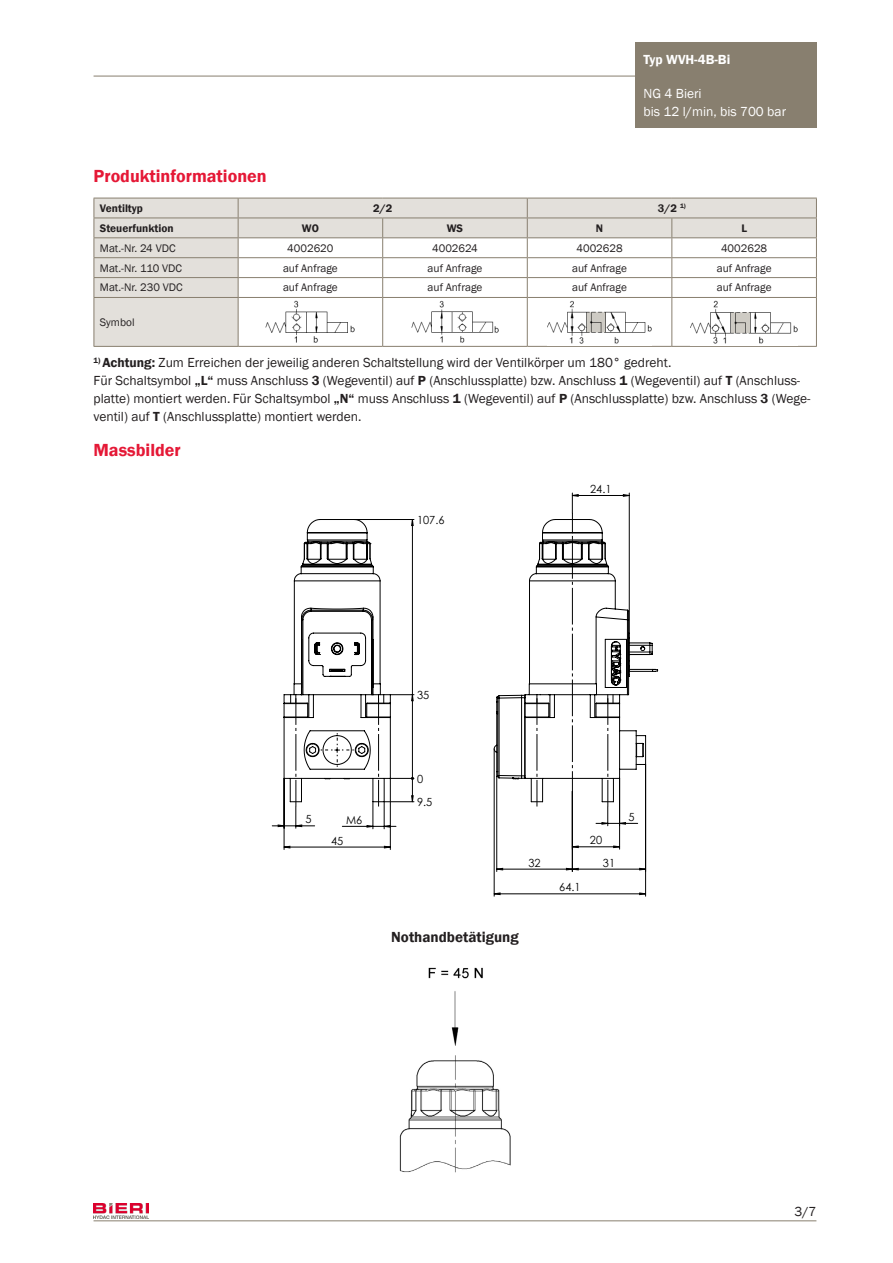
<style>
.page{position:relative;width:893px;height:1263px;background:#fff}
.page>*{position:absolute;margin:0;border:0;box-sizing:border-box;transform-origin:0 0}
._04_Titel_rot{font:600 18px "Franklin Gothic";color:#e51836}
._06_Untertitel_1{font:600 15px "Franklin Gothic";color:#231f20}
._07_Grundtext{font:13.5px/18px "Franklin Gothic";color:#231f20}
.t1{font:13.5px/18px "Franklin Gothic";color:#fff}
.t2{font:600 13.5px "Franklin Gothic";color:#fff}
.t3{font:11.55px "Arial";color:#000}
._07_2_Grundtext_Tabellen_S__3_zentriert{font:11.25px "Franklin Gothic";color:#231f20}
._07_2_Grundtext_Tabellen{font:11.25px "Franklin Gothic";color:#231f20}
._10_Titel_Tabelle{font:600 11.25px "Franklin Gothic";color:#231f20}
.t4{font:11.25px/23.4px "Century Gothic";color:#000}
._11_Titel_Tabelle_Titelseite{font:11.25px "Franklin Gothic";color:#231f20}
.s1{font-weight:600}
</style>
<div class="page">
<img style="left:94px;top:1203px;width:54px;height:16px">
<hr style="left:94px;top:1220px;width:722px;height:1px;background:#887f6f">
<div style="left:635px;top:43px;width:181px;height:33px;background:#887f6f"></div>
<div style="left:635px;top:76px;width:181px;height:52px;background:#887f6f"></div>
<hr style="left:94px;top:76px;width:541px;height:1px;background:#887f6f">
<hr style="left:264px;top:952px;width:404px;height:1px;background:#000">
<hr style="left:264px;top:940px;width:404px;height:1px;background:#000">
<hr style="left:892px;top:471px;width:1px;height:445px;background:#000">
<hr style="left:264px;top:471px;width:404px;height:1px;background:#000">
<hr style="left:264px;top:471px;width:1px;height:445px;background:#000">
<hr style="left:572px;top:791px;width:1px;height:80px;background:#000">
<hr style="left:496px;top:776px;width:1px;height:95px;background:#000">
<hr style="left:645px;top:764px;width:1px;height:132px;background:#000">
<hr style="left:494px;top:749px;width:1px;height:147px;background:#000">
<hr style="left:284px;top:778px;width:1px;height:71px;background:#000">
<hr style="left:390px;top:778px;width:1px;height:71px;background:#000">
<svg style="left:496px;top:493px;width:157px;height:377px"></svg>
<svg style="left:494px;top:892px;width:152px;height:3px"></svg>
<svg style="left:272px;top:519px;width:142px;height:329px"></svg>
<img style="left:399px;top:967px;width:112px;height:206px">
<svg style="left:95px;top:199px;width:721px;height:147px;fill:#e3e0db"></svg>
<hr style="left:671px;top:298px;width:1px;height:48px;background:#887f6f">
<hr style="left:527px;top:198px;width:145px;height:1px;background:#887f6f">
<hr style="left:672px;top:198px;width:145px;height:1px;background:#887f6f">
<hr style="left:527px;top:218px;width:145px;height:1px;background:#887f6f">
<hr style="left:672px;top:218px;width:145px;height:1px;background:#887f6f">
<hr style="left:238px;top:346px;width:145px;height:1px;background:#887f6f">
<hr style="left:383px;top:346px;width:144px;height:1px;background:#887f6f">
<hr style="left:238px;top:198px;width:145px;height:1px;background:#887f6f">
<hr style="left:383px;top:198px;width:144px;height:1px;background:#887f6f">
<hr style="left:238px;top:218px;width:145px;height:1px;background:#887f6f">
<hr style="left:383px;top:218px;width:144px;height:1px;background:#887f6f">
<hr style="left:94px;top:298px;width:1px;height:48px;background:#887f6f">
<hr style="left:238px;top:298px;width:1px;height:48px;background:#887f6f">
<hr style="left:382px;top:298px;width:1px;height:48px;background:#887f6f">
<hr style="left:527px;top:298px;width:1px;height:48px;background:#887f6f">
<hr style="left:94px;top:198px;width:144px;height:1px;background:#887f6f">
<hr style="left:94px;top:218px;width:144px;height:1px;background:#887f6f">
<hr style="left:94px;top:346px;width:144px;height:1px;background:#887f6f">
<hr style="left:527px;top:346px;width:145px;height:1px;background:#887f6f">
<hr style="left:672px;top:346px;width:145px;height:1px;background:#887f6f">
<hr style="left:816px;top:298px;width:1px;height:48px;background:#887f6f">
<hr style="left:94px;top:237px;width:144px;height:1px;background:#887f6f">
<hr style="left:238px;top:237px;width:145px;height:1px;background:#887f6f">
<hr style="left:383px;top:237px;width:144px;height:1px;background:#887f6f">
<hr style="left:94px;top:257px;width:144px;height:1px;background:#887f6f">
<hr style="left:238px;top:257px;width:145px;height:1px;background:#887f6f">
<hr style="left:383px;top:257px;width:144px;height:1px;background:#887f6f">
<hr style="left:94px;top:277px;width:144px;height:1px;background:#887f6f">
<svg style="left:94px;top:198px;width:1px;height:99px"></svg>
<hr style="left:238px;top:277px;width:145px;height:1px;background:#887f6f">
<svg style="left:238px;top:198px;width:1px;height:99px"></svg>
<hr style="left:383px;top:277px;width:144px;height:1px;background:#887f6f">
<svg style="left:382px;top:218px;width:1px;height:79px"></svg>
<hr style="left:94px;top:297px;width:144px;height:1px;background:#887f6f">
<hr style="left:238px;top:297px;width:145px;height:1px;background:#887f6f">
<hr style="left:383px;top:297px;width:144px;height:1px;background:#887f6f">
<hr style="left:527px;top:237px;width:145px;height:1px;background:#887f6f">
<hr style="left:672px;top:237px;width:145px;height:1px;background:#887f6f">
<hr style="left:527px;top:257px;width:145px;height:1px;background:#887f6f">
<hr style="left:672px;top:257px;width:145px;height:1px;background:#887f6f">
<hr style="left:527px;top:277px;width:145px;height:1px;background:#887f6f">
<svg style="left:527px;top:198px;width:1px;height:99px"></svg>
<hr style="left:672px;top:277px;width:145px;height:1px;background:#887f6f">
<svg style="left:671px;top:218px;width:1px;height:79px"></svg>
<svg style="left:816px;top:198px;width:1px;height:99px"></svg>
<hr style="left:527px;top:297px;width:145px;height:1px;background:#887f6f">
<hr style="left:672px;top:297px;width:145px;height:1px;background:#887f6f">
<img style="left:266px;top:299px;width:89px;height:46px">
<img style="left:411px;top:299px;width:87px;height:46px">
<img style="left:547px;top:299px;width:105px;height:46px">
<img style="left:691px;top:299px;width:106px;height:46px">
<p class="t2" style="left:644px;top:51px;width:88px">Typ WVH-4B-Bi</p>
<p class="_04_Titel_rot" style="left:94px;top:165px;width:175px">Produktinformationen</p>
<p class="t1" style="left:644px;top:85px;width:144px">NG 4 Bieri<br>bis 12 l/min, bis 700 bar</p>
<p class="_10_Titel_Tabelle" style="left:100px;top:201px;width:45px">Ventiltyp</p>
<p class="_10_Titel_Tabelle" style="left:373px;top:201px;width:21px">2/2</p>
<p class="_10_Titel_Tabelle" style="left:658px;top:201px;width:29px">3/2 <sup>1)</sup></p>
<p class="_10_Titel_Tabelle" style="left:100px;top:221px;width:75px">Steuerfunktion</p>
<p class="_10_Titel_Tabelle" style="left:302px;top:221px;width:18px">WO</p>
<p class="_10_Titel_Tabelle" style="left:447px;top:221px;width:18px">WS</p>
<p class="_10_Titel_Tabelle" style="left:596px;top:221px;width:9px">N</p>
<p class="_10_Titel_Tabelle" style="left:741px;top:221px;width:7px">L</p>
<p class="_07_2_Grundtext_Tabellen" style="left:100px;top:241px;width:77px">Mat.-Nr. 24 VDC</p>
<p class="_07_2_Grundtext_Tabellen_S__3_zentriert" style="left:287px;top:241px;width:48px">4002620</p>
<p class="_07_2_Grundtext_Tabellen_S__3_zentriert" style="left:432px;top:241px;width:47px">4002624</p>
<p class="_07_2_Grundtext_Tabellen_S__3_zentriert" style="left:576px;top:241px;width:48px">4002628</p>
<p class="_07_2_Grundtext_Tabellen_S__3_zentriert" style="left:721px;top:241px;width:48px">4002628</p>
<p class="_07_2_Grundtext_Tabellen" style="left:100px;top:261px;width:84px">Mat.-Nr. 110 VDC</p>
<p class="_07_2_Grundtext_Tabellen_S__3_zentriert" style="left:283px;top:261px;width:56px">auf Anfrage</p>
<p class="_07_2_Grundtext_Tabellen_S__3_zentriert" style="left:428px;top:261px;width:56px">auf Anfrage</p>
<p class="_07_2_Grundtext_Tabellen_S__3_zentriert" style="left:572px;top:261px;width:56px">auf Anfrage</p>
<p class="_07_2_Grundtext_Tabellen_S__3_zentriert" style="left:717px;top:261px;width:56px">auf Anfrage</p>
<p class="_07_2_Grundtext_Tabellen" style="left:100px;top:281px;width:84px">Mat.-Nr. 230 VDC</p>
<p class="_07_2_Grundtext_Tabellen_S__3_zentriert" style="left:283px;top:281px;width:56px">auf Anfrage</p>
<p class="_07_2_Grundtext_Tabellen_S__3_zentriert" style="left:428px;top:281px;width:56px">auf Anfrage</p>
<p class="_07_2_Grundtext_Tabellen_S__3_zentriert" style="left:572px;top:281px;width:56px">auf Anfrage</p>
<p class="_07_2_Grundtext_Tabellen_S__3_zentriert" style="left:717px;top:281px;width:56px">auf Anfrage</p>
<p class="_11_Titel_Tabelle_Titelseite" style="left:100px;top:315px;width:36px">Symbol</p>
<p class="t3" style="left:475px;top:236px;width:8px">3</p>
<p class="t3" style="left:592px;top:236px;width:8px">4</p>
<p class="_07_Grundtext" style="left:94px;top:354px;width:579px"><sup>1)</sup> <span class="s1">Achtung:</span> Zum Erreichen der jeweilig anderen Schaltstellung wird der Ventilkörper um 180° gedreht.</p>
<p class="_07_Grundtext" style="left:94px;top:372px;width:719px">Für Schaltsymbol <span class="s1">„L“</span> muss Anschluss <span class="s1">3</span> (Wegeventil) auf <span class="s1">P</span> (Anschlussplatte) bzw. Anschluss <span class="s1">1</span> (Wegeventil) auf <span class="s1">T</span> (Anschluss&shy;platte) montiert werden. Für Schaltsymbol <span class="s1">„N“</span> muss Anschluss <span class="s1">1</span> (Wegeventil) auf <span class="s1">P</span> (Anschlussplatte) bzw. Anschluss <span class="s1">3</span> (Wege&shy;ventil) auf <span class="s1">T</span> (Anschlussplatte) montiert werden.</p>
<p class="t4" style="left:541px;top:370px;width:6px">T</p>
<p class="t3" style="left:197px;top:407px;width:9px">B</p>
<p class="_04_Titel_rot" style="left:94px;top:438px;width:89px">Massbilder</p>
<p class="t4" style="left:417px;top:508px;width:29px">107.6</p>
<p class="t4" style="left:590px;top:477px;width:23px">24.1</p>
<p class="t4" style="left:305px;top:807px;width:8px">5</p>
<p class="t4" style="left:346px;top:808px;width:18px">M6</p>
<p class="t4" style="left:331px;top:829px;width:14px">45</p>
<p class="t4" style="left:417px;top:683px;width:14px">35</p>
<p class="t4" style="left:417px;top:767px;width:17px">0<br>9.5</p>
<p class="t4" style="left:590px;top:828px;width:14px">20</p>
<p class="t4" style="left:528px;top:851px;width:14px">32</p>
<p class="t4" style="left:603px;top:851px;width:14px">31</p>
<p class="t4" style="left:559px;top:875px;width:23px">64.1</p>
<p class="_06_Untertitel_1" style="left:391px;top:928px;width:129px">Nothandbetätigung</p>
<p class="t4" style="left:628px;top:805px;width:8px">5</p>
<p class="_07_Grundtext" style="left:794px;top:1202px;width:23px">3/7</p>
</div>
